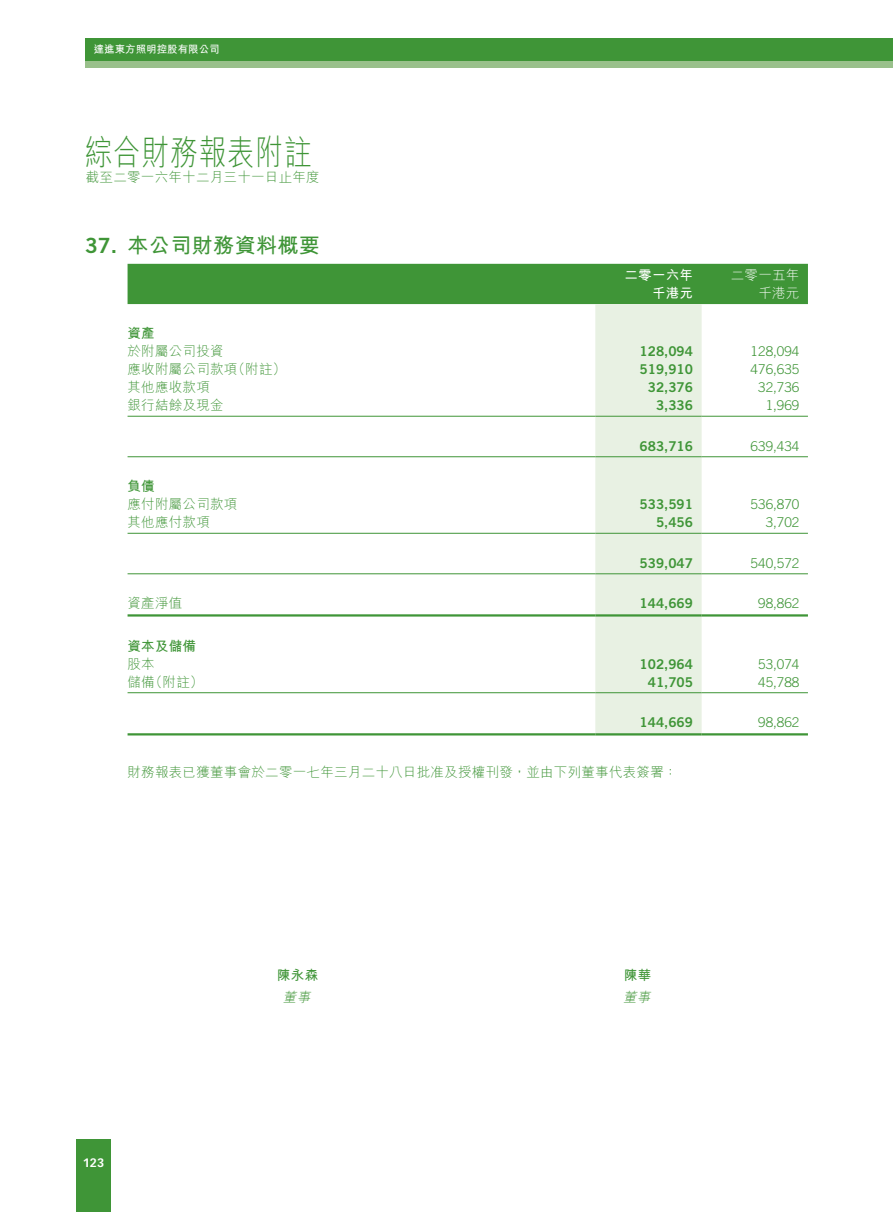
<style>
.page{position:relative;width:893px;height:1212px;background:#fff}
.page>*{position:absolute;margin:0;border:0;box-sizing:border-box;transform-origin:0 0}
.t1{font:300 34.5px "M Hei HK";letter-spacing:.03em;color:#3f9537;scale:.8 1}
._01_H1{font:700 21px "M Hei HK";letter-spacing:.02em;color:#3f9537}
._01_H1-2{font:21px "Trade Gothic LT Std Bd 2";color:#3f9537}
._50_Table_txt{font:13.5px "Trade Gothic LT Std Bd 2";color:#3f9537}
._50_Table_txt-2{font:300 13.5px "Trade Gothic LT Std";color:#3f9537}
._50_Table_txt-3{font:300 13.5px "M Hei HK";letter-spacing:.02em;color:#3f9537}
._00_txt{font:300 13.5px "M Hei HK";letter-spacing:.02em;color:#3f9537}
._50_Table_txt-4{font:700 13.5px "M Hei HK";letter-spacing:.02em;color:#3f9537}
._50_Table_txt-5{font:300 13.5px "M Hei HK";letter-spacing:.02em;color:#fff}
._50_Table_txt-6{font:700 13.5px "M Hei HK";letter-spacing:.02em;color:#fff}
._00_txt-2{font:700 13.5px "M Hei HK";color:#3f9537}
._00_txt-3{font:italic 300 13.5px "M Hei HK";color:#3f9537}
.t2{font:700 12px "Vectora LT Std";color:#fff}
.t3{font:700 10.5px "M Hei HK";color:#fff}
</style>
<div class="page">
<div style="left:85px;top:38px;width:808px;height:24px;background:#3f9537"></div>
<div style="left:85px;top:62px;width:808px;height:6px;background:#99c08b"></div>
<div style="left:77px;top:1140px;width:34px;height:72px;background:#3f9537"></div>
<div style="left:128px;top:264px;width:680px;height:40px;background:#3f9537"></div>
<div style="left:595px;top:304px;width:107px;height:429px;background:#e8f1e3"></div>
<hr style="left:128px;top:416px;width:467px;height:1px;background:#3f9537">
<hr style="left:595px;top:416px;width:107px;height:1px;background:#3f9537">
<hr style="left:702px;top:416px;width:106px;height:1px;background:#3f9537">
<hr style="left:128px;top:456px;width:467px;height:1px;background:#3f9537">
<hr style="left:595px;top:456px;width:107px;height:1px;background:#3f9537">
<hr style="left:702px;top:456px;width:106px;height:1px;background:#3f9537">
<hr style="left:128px;top:533px;width:467px;height:1px;background:#3f9537">
<hr style="left:595px;top:533px;width:107px;height:1px;background:#3f9537">
<hr style="left:702px;top:533px;width:106px;height:1px;background:#3f9537">
<hr style="left:128px;top:573px;width:467px;height:1px;background:#3f9537">
<hr style="left:595px;top:573px;width:107px;height:1px;background:#3f9537">
<hr style="left:702px;top:573px;width:106px;height:1px;background:#3f9537">
<hr style="left:128px;top:614px;width:467px;height:2px;background:#3f9537">
<hr style="left:595px;top:614px;width:107px;height:2px;background:#3f9537">
<hr style="left:702px;top:614px;width:106px;height:2px;background:#3f9537">
<hr style="left:128px;top:692px;width:467px;height:1px;background:#3f9537">
<hr style="left:595px;top:692px;width:107px;height:1px;background:#3f9537">
<hr style="left:702px;top:692px;width:106px;height:1px;background:#3f9537">
<hr style="left:128px;top:733px;width:467px;height:2px;background:#3f9537">
<hr style="left:595px;top:733px;width:107px;height:2px;background:#3f9537">
<hr style="left:702px;top:733px;width:106px;height:2px;background:#3f9537">
<p class="t3" style="left:94px;top:42px;width:128px">達進東方照明控股有限公司</p>
<h1 class="t1" style="left:85px;top:134px;width:285px">綜合財務報表附註</h1>
<p class="_00_txt" style="left:86px;top:170px;width:235px">截至二零一六年十二月三十一日止年度</p>
<p class="_01_H1-2" style="left:85px;top:232px;width:34px">37.</p>
<p class="_01_H1" style="left:128px;top:230px;width:194px">本公司財務資料概要</p>
<p class="_50_Table_txt-6" style="left:624px;top:265px;width:70px">二零一六年</p>
<p class="_50_Table_txt-5" style="left:731px;top:268px;width:70px">二零一五年</p>
<p class="_50_Table_txt-6" style="left:652px;top:283px;width:43px">千港元</p>
<p class="_50_Table_txt-5" style="left:758px;top:286px;width:43px">千港元</p>
<p class="_50_Table_txt-4" style="left:128px;top:324px;width:29px">資產</p>
<p class="_50_Table_txt-3" style="left:128px;top:344px;width:98px">於附屬公司投資</p>
<p class="_50_Table_txt" style="left:639px;top:343px;width:55px">128,094</p>
<p class="_50_Table_txt-2" style="left:751px;top:343px;width:50px">128,094</p>
<p class="_50_Table_txt-3" style="left:232px;top:362px;width:56px">（附註(</p>
<p class="_50_Table_txt-3" style="left:128px;top:362px;width:111px">應收附屬公司款項</p>
<p class="_50_Table_txt" style="left:639px;top:361px;width:55px">519,910</p>
<p class="_50_Table_txt-2" style="left:751px;top:361px;width:50px">476,635</p>
<p class="_50_Table_txt-3" style="left:128px;top:380px;width:84px">其他應收款項</p>
<p class="_50_Table_txt" style="left:648px;top:379px;width:47px">32,376</p>
<p class="_50_Table_txt-2" style="left:758px;top:379px;width:43px">32,736</p>
<p class="_50_Table_txt-3" style="left:128px;top:398px;width:98px">銀行結餘及現金</p>
<p class="_50_Table_txt" style="left:656px;top:397px;width:39px">3,336</p>
<p class="_50_Table_txt-2" style="left:766px;top:397px;width:35px">1,969</p>
<p class="_50_Table_txt" style="left:639px;top:438px;width:55px">683,716</p>
<p class="_50_Table_txt-2" style="left:751px;top:438px;width:50px">639,434</p>
<p class="_50_Table_txt-4" style="left:128px;top:477px;width:29px">負債</p>
<p class="_50_Table_txt-3" style="left:128px;top:497px;width:111px">應付附屬公司款項</p>
<p class="_50_Table_txt" style="left:639px;top:496px;width:55px">533,591</p>
<p class="_50_Table_txt-2" style="left:751px;top:497px;width:50px">536,870</p>
<p class="_50_Table_txt-3" style="left:128px;top:515px;width:84px">其他應付款項</p>
<p class="_50_Table_txt" style="left:656px;top:514px;width:39px">5,456</p>
<p class="_50_Table_txt-2" style="left:766px;top:515px;width:35px">3,702</p>
<p class="_50_Table_txt" style="left:639px;top:555px;width:55px">539,047</p>
<p class="_50_Table_txt-2" style="left:751px;top:555px;width:50px">540,572</p>
<p class="_50_Table_txt-3" style="left:128px;top:597px;width:56px">資產淨值</p>
<p class="_50_Table_txt-4" style="left:128px;top:636px;width:70px">資本及儲備</p>
<p class="_50_Table_txt" style="left:639px;top:595px;width:55px">144,669</p>
<p class="_50_Table_txt-2" style="left:758px;top:596px;width:43px">98,862</p>
<p class="_50_Table_txt-3" style="left:128px;top:657px;width:29px">股本</p>
<p class="_50_Table_txt" style="left:639px;top:656px;width:55px">102,964</p>
<p class="_50_Table_txt-2" style="left:758px;top:656px;width:43px">53,074</p>
<p class="_50_Table_txt-3" style="left:149px;top:675px;width:56px">（附註(</p>
<p class="_50_Table_txt-3" style="left:128px;top:675px;width:29px">儲備</p>
<p class="_50_Table_txt" style="left:648px;top:674px;width:47px">41,705</p>
<p class="_50_Table_txt-2" style="left:758px;top:674px;width:43px">45,788</p>
<p class="_50_Table_txt" style="left:639px;top:714px;width:55px">144,669</p>
<p class="_00_txt" style="left:128px;top:765px;width:551px">財務報表已獲董事會於二零一七年三月二十八日批准及授權刊發，並由下列董事代表簽署：</p>
<p class="_50_Table_txt-2" style="left:758px;top:714px;width:43px">98,862</p>
<p class="t2" style="left:83px;top:1155px;width:23px">123</p>
<p class="_00_txt-2" style="left:277px;top:965px;width:43px">陳永森</p>
<p class="_00_txt-3" style="left:283px;top:990px;width:32px">董事</p>
<p class="_00_txt-2" style="left:624px;top:965px;width:29px">陳華</p>
<p class="_00_txt-3" style="left:623px;top:990px;width:32px">董事</p>
</div>
